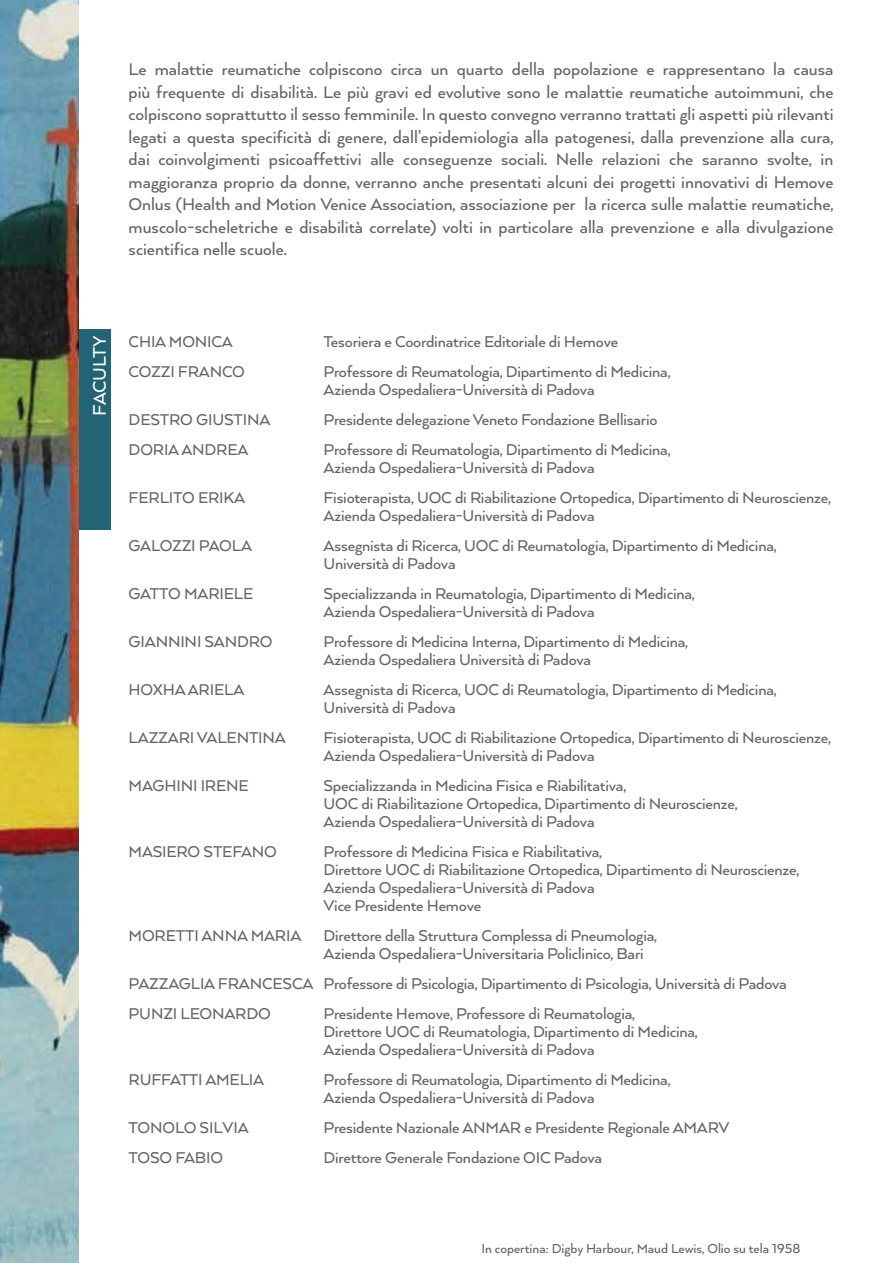
<style>
.page{position:relative;width:893px;height:1263px;background:#fff}
.page>*{position:absolute;margin:0;border:0;box-sizing:border-box;transform-origin:0 0}
.t1{font:500 20.85px "Arquitecta";letter-spacing:-.01em;color:#fff}
.t2{font:500 19.5px/22.5px "Arquitecta";color:#646567;text-align:justify}
.t3{font:500 18px/18px "Arquitecta";letter-spacing:-.01em;color:#646567}
.t4{font:500 15px "Arquitecta";color:#646567}
</style>
<div class="page">
<div style="left:58px;top:329px;width:53px;height:201px;background:#226476"></div>
<img style="left:0;top:0;width:79px;height:1263px">
<p class="t2" style="left:129px;top:57px;width:706px">Le malattie reumatiche colpiscono circa un quarto della popolazione e rappresentano la causa più frequente di disabilità. Le più gravi ed evolutive sono le malattie reumatiche autoimmuni, che colpiscono soprattutto il sesso femminile. In questo convegno verranno trattati gli aspetti più rilevanti legati a questa specificità di genere, dall’epidemiologia alla patogenesi, dalla prevenzione alla cura, dai coinvolgimenti psicoaffettivi alle conseguenze sociali. Nelle relazioni che saranno svolte, in maggioranza proprio da donne, verranno anche presentati alcuni dei progetti innovativi di Hemove Onlus (Health and Motion Venice Association, associazione per la ricerca sulle malattie reumatiche, muscolo-scheletriche e disabilità correlate) volti in particolare alla prevenzione e alla divulgazione scientifica nelle scuole.</p>
<p class="t1" style="left:86px;top:416px;width:81px;rotate:-90deg">FACULTY</p>
<p class="t3" style="left:129px;top:332px;width:106px">CHIA MONICA</p>
<p class="t3" style="left:324px;top:332px;width:296px">Tesoriera e Coordinatrice Editoriale di Hemove</p>
<p class="t3" style="left:129px;top:362px;width:118px">COZZI FRANCO</p>
<p class="t3" style="left:324px;top:362px;width:348px">Professore di Reumatologia, Dipartimento di Medicina,<br>Azienda Ospedaliera-Università di Padova</p>
<p class="t3" style="left:129px;top:410px;width:143px">DESTRO GIUSTINA</p>
<p class="t3" style="left:324px;top:410px;width:335px">Presidente delegazione Veneto Fondazione Bellisario</p>
<p class="t3" style="left:129px;top:440px;width:121px">DORIA ANDREA</p>
<p class="t3" style="left:324px;top:440px;width:348px">Professore di Reumatologia, Dipartimento di Medicina,<br>Azienda Ospedaliera-Università di Padova</p>
<p class="t3" style="left:129px;top:488px;width:118px">FERLITO ERIKA</p>
<p class="t3" style="left:324px;top:488px;width:509px">Fisioterapista, UOC di Riabilitazione Ortopedica, Dipartimento di Neuroscienze,<br>Azienda Ospedaliera-Università di Padova</p>
<p class="t3" style="left:129px;top:536px;width:125px">GALOZZI PAOLA</p>
<p class="t3" style="left:324px;top:536px;width:454px">Assegnista di Ricerca, UOC di Reumatologia, Dipartimento di Medicina,<br>Università di Padova</p>
<p class="t3" style="left:129px;top:584px;width:126px">GATTO MARIELE</p>
<p class="t3" style="left:324px;top:584px;width:373px">Specializzanda in Reumatologia, Dipartimento di Medicina,<br>Azienda Ospedaliera-Università di Padova</p>
<p class="t3" style="left:129px;top:632px;width:145px">GIANNINI SANDRO</p>
<p class="t3" style="left:324px;top:632px;width:366px">Professore di Medicina Interna, Dipartimento di Medicina,<br>Azienda Ospedaliera Università di Padova</p>
<p class="t3" style="left:129px;top:680px;width:117px">HOXHA ARIELA</p>
<p class="t3" style="left:324px;top:680px;width:454px">Assegnista di Ricerca, UOC di Reumatologia, Dipartimento di Medicina,<br>Università di Padova</p>
<p class="t3" style="left:129px;top:728px;width:159px">LAZZARI VALENTINA</p>
<p class="t3" style="left:324px;top:728px;width:509px">Fisioterapista, UOC di Riabilitazione Ortopedica, Dipartimento di Neuroscienze,<br>Azienda Ospedaliera-Università di Padova</p>
<p class="t3" style="left:129px;top:776px;width:122px">MAGHINI IRENE</p>
<p class="t3" style="left:324px;top:776px;width:415px">Specializzanda in Medicina Fisica e Riabilitativa,<br>UOC di Riabilitazione Ortopedica, Dipartimento di Neuroscienze,<br>Azienda Ospedaliera-Università di Padova</p>
<p class="t3" style="left:129px;top:842px;width:150px">MASIERO STEFANO</p>
<p class="t3" style="left:324px;top:842px;width:477px">Professore di Medicina Fisica e Riabilitativa,<br>Direttore UOC di Riabilitazione Ortopedica, Dipartimento di Neuroscienze, Azienda Ospedaliera-Università di Padova<br>Vice Presidente Hemove</p>
<p class="t3" style="left:324px;top:926px;width:335px;text-indent:-195px">MORETTI ANNA MARIA Direttore della Struttura Complessa di Pneumologia,<br>Azienda Ospedaliera-Universitaria Policlinico, Bari</p>
<p class="t3" style="left:129px;top:968px;width:660px;line-height:30px">PAZZAGLIA FRANCESCA Professore di Psicologia, Dipartimento di Psicologia, Università di Padova<br>PUNZI LEONARDO</p>
<p class="t3" style="left:324px;top:1004px;width:376px">Presidente Hemove, Professore di Reumatologia,<br>Direttore UOC di Reumatologia, Dipartimento di Medicina,<br>Azienda Ospedaliera-Università di Padova</p>
<p class="t3" style="left:129px;top:1070px;width:137px">RUFFATTI AMELIA</p>
<p class="t3" style="left:324px;top:1070px;width:348px">Professore di Reumatologia, Dipartimento di Medicina,<br>Azienda Ospedaliera-Università di Padova</p>
<p class="t3" style="left:129px;top:1118px;width:122px">TONOLO SILVIA</p>
<p class="t3" style="left:324px;top:1118px;width:407px">Presidente Nazionale ANMAR e Presidente Regionale AMARV</p>
<p class="t3" style="left:129px;top:1148px;width:96px">TOSO FABIO</p>
<p class="t3" style="left:324px;top:1148px;width:280px">Direttore Generale Fondazione OIC Padova</p>
<p class="t4" style="left:482px;top:1239px;width:320px">In copertina: Digby Harbour, Maud Lewis, Olio su tela 1958</p>
</div>
